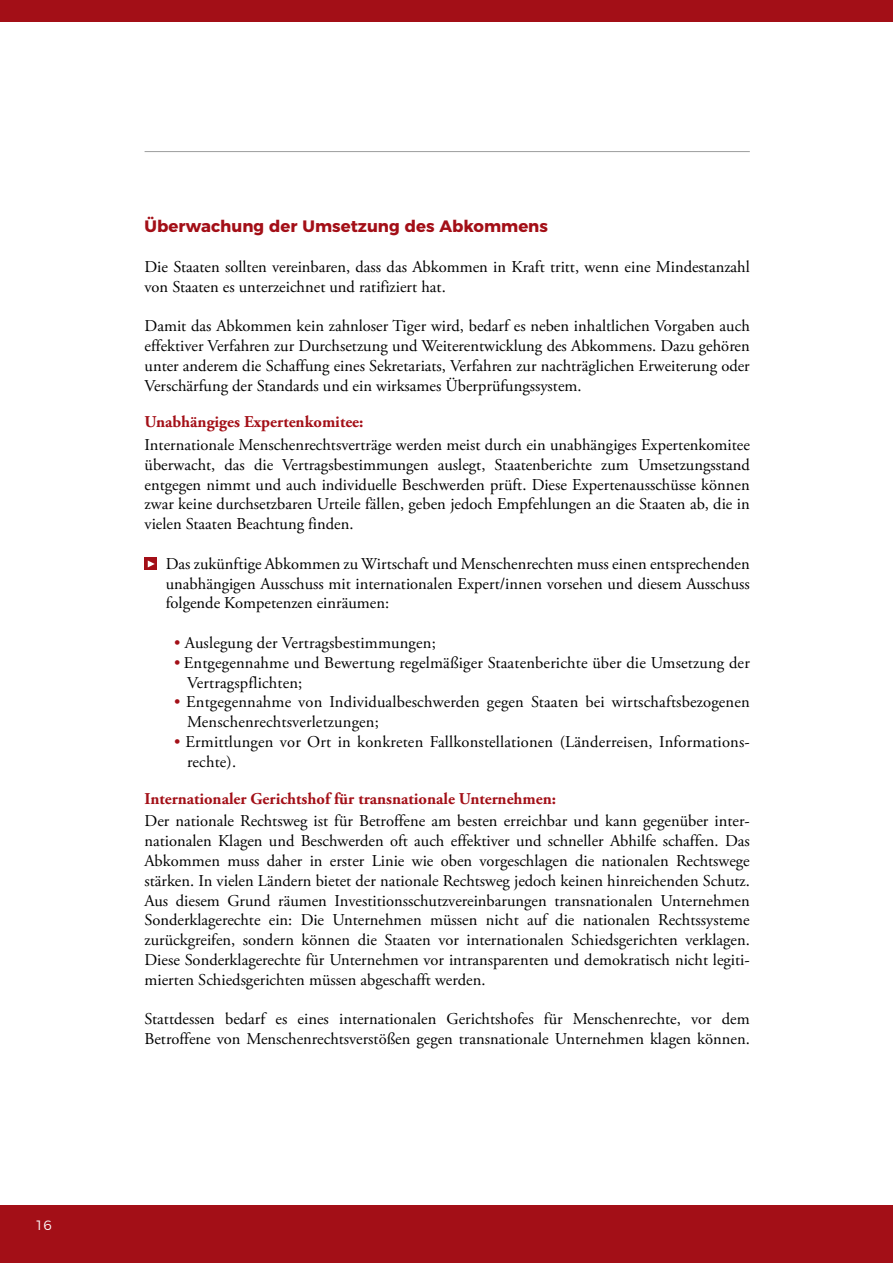
<style>
.page{position:relative;width:893px;height:1263px;background:#fff}
.page>*{position:absolute;margin:0;border:0;box-sizing:border-box;transform-origin:0 0}
.t1{font:16.5px/19.8px "Adobe Garamond Pro";color:#000}
.t2{font:700 16.5px "Adobe Garamond Pro";color:#a30f17}
.t3{font:700 16.5px "Montserrat";color:#a30f17}
.t4{font:300 13.5px "Montserrat";color:#fff}
.s1{color:#a30f17}
</style>
<div class="page">
<div style="left:0;top:0;width:893px;height:21px;background:#a30f17"></div>
<hr style="left:145px;top:151px;width:605px;height:1px;background:#9c9d9d">
<div style="left:0;top:1205px;width:893px;height:58px;background:#a30f17"></div>
<div style="left:144px;top:557px;width:13px;height:13px;background:#a30f17"></div>
<svg style="left:148px;top:560px;width:7px;height:7px"></svg>
<p class="t4" style="left:35px;top:1215px;width:18px">16</p>
<p class="t3" style="left:145px;top:213px;width:405px">Überwachung der Umsetzung des Abkommens</p>
<p class="t1" style="left:145px;top:257px;width:607px">Die Staaten sollten vereinbaren, dass das Abkommen in Kraft tritt, wenn eine Mindestanzahl von Staaten es unterzeichnet und ratifiziert hat.</p>
<p class="t1" style="left:145px;top:317px;width:607px;text-align:justify">Damit das Abkommen kein zahnloser Tiger wird, bedarf es neben inhaltlichen Vorgaben auch effektiver Verfahren zur Durchsetzung und Weiterentwicklung des Abkommens. Dazu gehören unter anderem die Schaffung eines Sekretariats, Verfahren zur nachträglichen Erweiterung oder Verschärfung der Standards und ein wirksames Überprüfungssystem.</p>
<p class="t2" style="left:145px;top:412px;width:220px">Unabhängiges Expertenkomitee:</p>
<p class="t1" style="left:145px;top:435px;width:607px;text-align:justify">Internationale Menschenrechtsverträge werden meist durch ein unabhängiges Expertenkomitee überwacht, das die Vertragsbestimmungen auslegt, Staatenberichte zum Umsetzungsstand entgegen nimmt und auch individuelle Beschwerden prüft. Diese Expertenausschüsse können zwar keine durchsetzbaren Urteile fällen, geben jedoch Empfehlungen an die Staaten ab, die in vielen Staaten Beachtung finden.</p>
<p class="t1" style="left:166px;top:554px;width:585px;text-align:justify">Das zukünftige Abkommen zu Wirtschaft und Menschenrechten muss einen entsprechenden unabhängigen Ausschuss mit internationalen Expert/innen vorsehen und diesem Ausschuss folgende Kompetenzen einräumen:</p>
<p class="t1" style="left:174px;top:633px;width:263px"><span class="s1">•</span> Auslegung der Vertragsbestimmungen;</p>
<p class="t1" style="left:187px;top:653px;width:564px;text-indent:-13px"><span class="s1">•</span> Entgegennahme und Bewertung regelmäßiger Staatenberichte über die Umsetzung der<br>Vertragspflichten;</p>
<p class="t1" style="left:187px;top:693px;width:564px;text-indent:-13px"><span class="s1">•</span> Entgegennahme von Individualbeschwerden gegen Staaten bei wirtschaftsbezogenen<br>Menschenrechtsverletzungen;</p>
<p class="t1" style="left:187px;top:732px;width:564px;text-indent:-13px"><span class="s1">•</span> Ermittlungen vor Ort in konkreten Fallkonstellationen (Länderreisen, Informations&shy;rechte).</p>
<p class="t2" style="left:145px;top:789px;width:413px">Internationaler Gerichtshof für transnationale Unternehmen:</p>
<p class="t1" style="left:145px;top:812px;width:607px;text-align:justify">Der nationale Rechtsweg ist für Betroffene am besten erreichbar und kann gegenüber inter&shy;nationalen Klagen und Beschwerden oft auch effektiver und schneller Abhilfe schaffen. Das Abkommen muss daher in erster Linie wie oben vorgeschlagen die nationalen Rechtswege stärken. In vielen Ländern bietet der nationale Rechtsweg jedoch keinen hinreichenden Schutz.<br>Aus diesem Grund räumen Investitionsschutzvereinbarungen transnationalen Unternehmen Sonderklagerechte ein: Die Unternehmen müssen nicht auf die nationalen Rechtssysteme zurückgreifen, sondern können die Staaten vor internationalen Schiedsgerichten verklagen.<br>Diese Sonderklagerechte für Unternehmen vor intransparenten und demokratisch nicht legiti&shy;mierten Schiedsgerichten müssen abgeschafft werden.</p>
<p class="t1" style="left:145px;top:1010px;width:607px">Stattdessen bedarf es eines internationalen Gerichtshofes für Menschenrechte, vor dem<br>Betroffene von Menschenrechtsverstößen gegen transnationale Unternehmen klagen können.</p>
</div>
